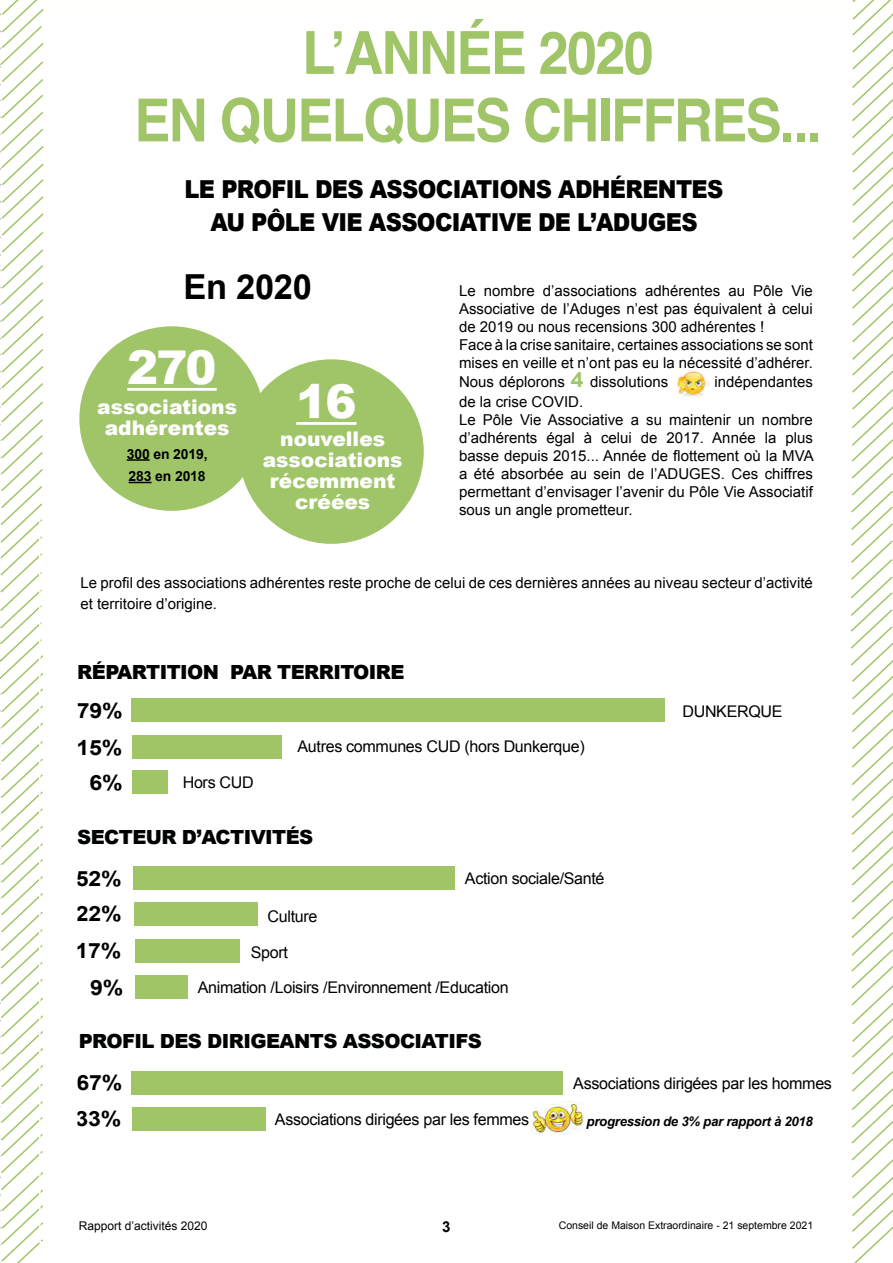
<style>
.page{position:relative;width:893px;height:1263px;background:#fff}
.page>*{position:absolute;margin:0;border:0;box-sizing:border-box;transform-origin:0 0}
.t1{font:700 59.4px/67.5px "Helvetica";letter-spacing:-.03em;color:#a0c568;text-align:center;scale:.91 1}
.t2{font:900 46.5px "Arial";color:#fff}
.t3{font:700 34.5px "Arial";letter-spacing:-.01em;color:#000}
.t4{font:900 24.75px/33px "Arial";letter-spacing:-.03em;color:#000;text-align:center;scale:.91 1}
.t5{font:700 21px "Arial";letter-spacing:-.01em;color:#000;scale:1.1 1}
.t6{font:900 20.25px/21px "Arial";color:#fff;text-align:center}
.t7{font:900 19.5px "Arial";letter-spacing:-.03em;color:#010202}
.t8{font:900 19.5px "Arial";letter-spacing:-.03em;color:#000}
.t9{font:16.05px/35.1px "Arial";letter-spacing:-.02em;color:#000}
.t10{font:15px/18px "Arial";color:#000}
.t11{font:700 15px "Arial";color:#000}
.t12{font:700 13.95px/22.5px "Arial";letter-spacing:-.01em;color:#000}
.t13{font:italic 700 13.2px "Arial";letter-spacing:-.02em;color:#000}
.t14{font:12px "Arial";color:#000}
.t15{font:10.5px "Arial";color:#000}
.s1{font-weight:700;font-size:21px;color:#a0c568}
</style>
<div class="page">
<svg style="left:850px;top:0;width:43px;height:1263px"></svg>
<div style="left:132px;top:770px;width:35px;height:23px;background:#a0c567"></div>
<div style="left:133px;top:867px;width:322px;height:23px;background:#a0c567"></div>
<div style="left:134px;top:903px;width:123px;height:23px;background:#a0c567"></div>
<div style="left:135px;top:939px;width:105px;height:23px;background:#a0c567"></div>
<div style="left:135px;top:975px;width:53px;height:23px;background:#a0c567"></div>
<div style="left:131px;top:699px;width:534px;height:23px;background:#a0c567"></div>
<div style="left:132px;top:735px;width:150px;height:23px;background:#a0c567"></div>
<div style="left:131px;top:1071px;width:432px;height:23px;background:#a0c567"></div>
<div style="left:132px;top:1107px;width:134px;height:23px;background:#a0c567"></div>
<img style="left:532px;top:1101px;width:52px;height:33px">
<div style="left:79px;top:326px;width:185px;height:185px;background:#a0c568;border-radius:50%"></div>
<div style="left:239px;top:359px;width:185px;height:185px;background:#a0c568;border-radius:50%"></div>
<hr style="left:296px;top:422px;width:60px;height:3px;background:#fff">
<hr style="left:127px;top:388px;width:90px;height:3px;background:#fff">
<hr style="left:127px;top:459px;width:23px;height:2px;background:#000">
<svg style="left:129px;top:482px;width:23px;height:1px"></svg>
<img style="left:677px;top:370px;width:32px;height:27px">
<svg style="left:0;top:0;width:44px;height:1263px"></svg>
<h1 class="t1" style="left:134px;top:20px;width:757px">L’ANNÉE 2020<br>EN QUELQUES CHIFFRES...</h1>
<h3 class="t4" style="left:185px;top:172px;width:593px">LE PROFIL DES ASSOCIATIONS ADHÉRENTES<br>AU PÔLE VIE ASSOCIATIVE DE L’ADUGES</h3>
<h3 class="t3" style="left:184px;top:265px;width:130px">En 2020</h3>
<h2 class="t2" style="left:127px;top:333px;width:91px">270</h2>
<h3 class="t6" style="left:97px;top:395px;width:141px">associations adhérentes</h3>
<p class="t12" style="left:127px;top:443px;width:82px">300 en 2019,<br>283 en 2018</p>
<h2 class="t2" style="left:296px;top:367px;width:62px">16</h2>
<h3 class="t6" style="left:263px;top:428px;width:141px">nouvelles associations récemment créées</h3>
<p class="t10" style="left:459px;top:282px;width:355px">Le nombre d’associations adhérentes au Pôle Vie Associative de l’Aduges n’est pas équivalent à celui de 2019 ou nous recensions 300 adhérentes !<br>Face à la crise sanitaire, certaines associations se sont mises en veille et n’ont pas eu la nécessité d’adhérer.</p>
<p class="t10" style="left:459px;top:373px;width:211px">Nous déplorons <span class="s1">4</span> dissolutions</p>
<p class="t10" style="left:714px;top:373px;width:100px">indépendantes</p>
<p class="t10" style="left:459px;top:393px;width:356px">de la crise COVID.<br>Le Pôle Vie Associative a su maintenir un nombre d’adhérents égal à celui de 2017. Année la plus basse depuis 2015... Année de flottement où la MVA a été absorbée au sein de l’ADUGES. Ces chiffres permettant d’envisager l’avenir du Pôle Vie Associatif sous un angle prometteur.</p>
<p class="t10" style="left:80px;top:572px;width:734px;line-height:21px">Le profil des associations adhérentes reste proche de celui de ces dernières années au niveau secteur d’activité et territoire d’origine.</p>
<h3 class="t8" style="left:77px;top:658px;width:329px">RÉPARTITION PAR TERRITOIRE</h3>
<h3 class="t5" style="left:77px;top:696px;width:43px">79%</h3>
<p class="t9" style="left:682px;top:693px;width:102px">DUNKERQUE</p>
<h3 class="t5" style="left:77px;top:734px;width:43px">15%</h3>
<p class="t9" style="left:297px;top:729px;width:289px">Autres communes CUD (hors Dunkerque)</p>
<h3 class="t5" style="left:90px;top:769px;width:32px">6%</h3>
<p class="t9" style="left:183px;top:765px;width:73px">Hors CUD</p>
<h3 class="t7" style="left:77px;top:823px;width:238px">SECTEUR D’ACTIVITÉS</h3>
<h3 class="t5" style="left:76px;top:865px;width:43px">52%</h3>
<p class="t9" style="left:465px;top:861px;width:141px">Action sociale/Santé</p>
<h3 class="t5" style="left:76px;top:900px;width:43px">22%</h3>
<p class="t9" style="left:268px;top:898px;width:51px">Culture</p>
<h3 class="t5" style="left:76px;top:937px;width:43px">17%</h3>
<p class="t9" style="left:198px;top:934px;width:312px;text-indent:53px">Sport<br>Animation /Loisirs /Environnement /Education</p>
<h3 class="t5" style="left:90px;top:974px;width:32px">9%</h3>
<h3 class="t7" style="left:79px;top:1027px;width:405px">PROFIL DES DIRIGEANTS ASSOCIATIFS</h3>
<h3 class="t5" style="left:77px;top:1069px;width:43px">67%</h3>
<p class="t9" style="left:573px;top:1065px;width:260px">Associations dirigées par les hommes</p>
<h3 class="t5" style="left:76px;top:1105px;width:43px">33%</h3>
<p class="t9" style="left:275px;top:1102px;width:256px">Associations dirigées par les femmes</p>
<p class="t13" style="left:587px;top:1112px;width:228px">progression de 3% par rapport à 2018</p>
<p class="t14" style="left:79px;top:1217px;width:130px">Rapport d’activités 2020</p>
<p class="t11" style="left:442px;top:1216px;width:10px">3</p>
<p class="t15" style="left:559px;top:1218px;width:256px">Conseil de Maison Extraordinaire - 21 septembre 2021</p>
</div>
